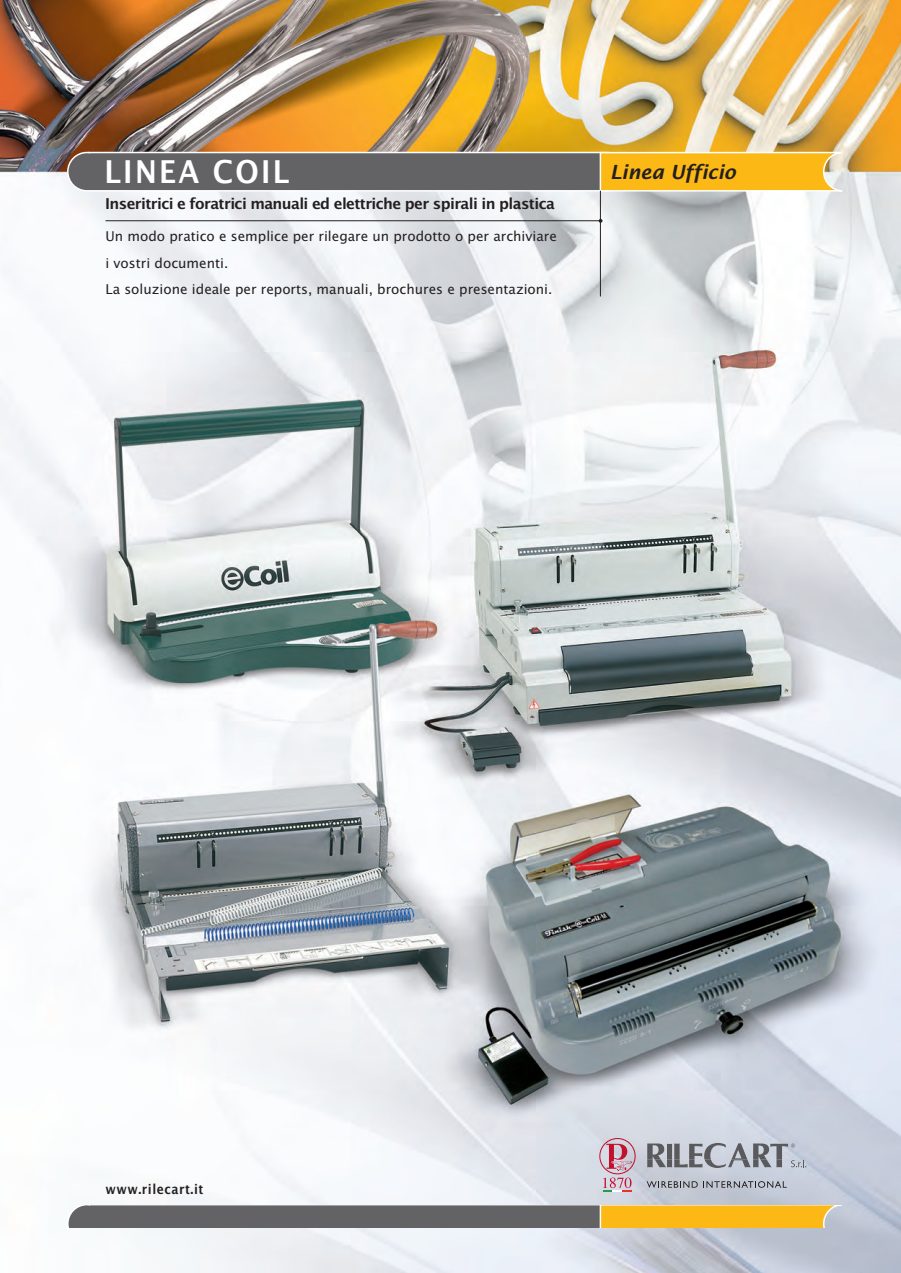
<style>
.page{position:relative;width:901px;height:1273px;background:#fff}
.page>*{position:absolute;margin:0;border:0;box-sizing:border-box;transform-origin:0 0}
.t1{font:600 31.5px "Lucida Sans";letter-spacing:.08em;color:#fff;scale:.9 1}
.t2{font:italic 600 19.5px "Lucida Sans";color:#231f20}
.t3{font:600 15px "Lucida Sans";letter-spacing:-.04em;color:#231f20}
.t4{font:13.5px/26.5px "Lucida Sans";color:#231f20}
.t5{font:600 13.5px "Lucida Sans";letter-spacing:.04em;color:#231f20;scale:.9 1}
</style>
<div class="page">
<img style="left:0;top:0;width:901px;height:1272px">
<svg style="left:66px;top:151px;width:825px;height:41px"></svg>
<hr style="left:600px;top:191px;width:1px;height:105px;background:#231f20">
<hr style="left:106px;top:220px;width:494px;height:1px;background:#231f20">
<svg style="left:66px;top:1204px;width:825px;height:23px"></svg>
<svg style="left:647px;top:1142px;width:159px;height:25px"></svg>
<svg style="left:647px;top:1180px;width:140px;height:7px"></svg>
<svg style="left:599px;top:1137px;width:37px;height:54px"></svg>
<h1 class="t1" style="left:105px;top:159px;width:207px">LINEA COIL</h1>
<h2 class="t2" style="left:610px;top:164px;width:127px">Linea Ufficio</h2>
<p class="t3" style="left:105px;top:198px;width:451px">Inseritrici e foratrici manuali ed elettriche per spirali in plastica</p>
<p class="t4" style="left:105px;top:224px;width:453px">Un modo pratico e semplice per rilegare un prodotto o per archiviare i vostri documenti.<br>La soluzione ideale per reports, manuali, brochures e presentazioni.</p>
<p class="t5" style="left:106px;top:1183px;width:110px">www.rilecart.it</p>
</div>
